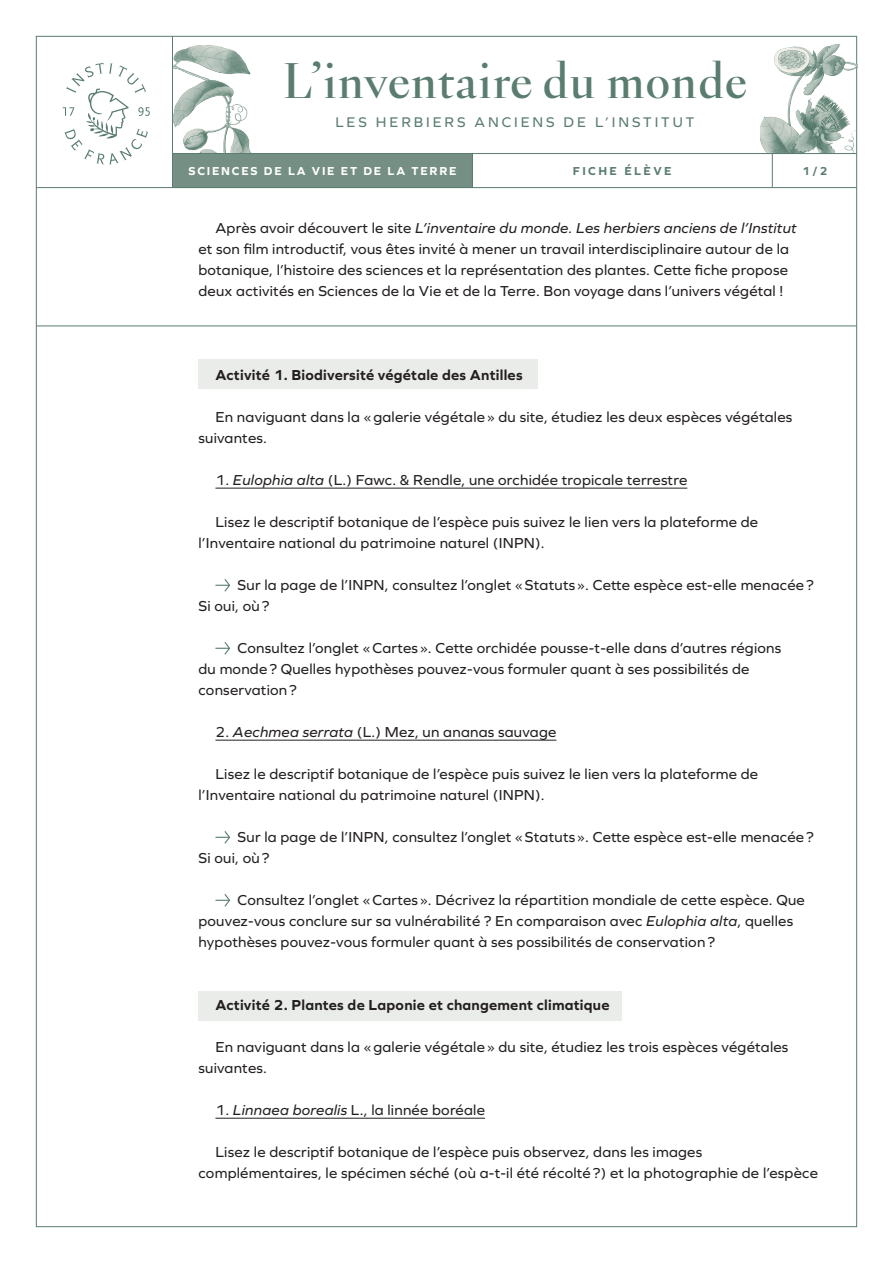
<style>
.page{position:relative;width:893px;height:1263px;background:#fff}
.page>*{position:absolute;margin:0;border:0;box-sizing:border-box;transform-origin:0 0}
.t1{font:48.9px "Institut De France";color:#5a7d6f}
.t2{font:15px/21px "Graphie";letter-spacing:.015em;color:#231f20}
.t3{font:700 15px "Graphie";letter-spacing:.015em;color:#231f20}
.t4{font:14.55px "Graphie";letter-spacing:.2em;color:#5a7d6f}
.t5{font:700 12px "Graphie";letter-spacing:.15em;color:#fff}
.t6{font:700 12px "Graphie";letter-spacing:.2em;color:#5a7d6f}
.s1{font-style:italic}
</style>
<div class="page">
<div style="left:173px;top:153px;width:300px;height:35px;background:#758f84"></div>
<img style="left:173px;top:45px;width:79px;height:108px">
<img style="left:760px;top:37px;width:97px;height:116px">
<hr style="left:172px;top:36px;width:1px;height:151px;background:#5a7d6f">
<hr style="left:472px;top:154px;width:1px;height:33px;background:#5a7d6f">
<hr style="left:772px;top:154px;width:1px;height:33px;background:#5a7d6f">
<hr style="left:173px;top:153px;width:684px;height:1px;background:#5a7d6f">
<hr style="left:36px;top:187px;width:821px;height:1px;background:#5a7d6f">
<svg style="left:63px;top:63px;width:87px;height:101px"></svg>
<hr style="left:36px;top:326px;width:821px;height:1px;background:#5a7d6f">
<div style="left:198px;top:359px;width:339px;height:30px;background:#eaece9"></div>
<div style="left:198px;top:991px;width:424px;height:29px;background:#eaece9"></div>
<hr style="left:215px;top:488px;width:472px;height:1px;background:#231f20">
<hr style="left:215px;top:740px;width:341px;height:1px;background:#231f20">
<hr style="left:215px;top:1118px;width:270px;height:1px;background:#231f20">
<svg style="left:215px;top:579px;width:15px;height:13px"></svg>
<svg style="left:215px;top:642px;width:15px;height:13px"></svg>
<svg style="left:215px;top:831px;width:15px;height:13px"></svg>
<svg style="left:215px;top:894px;width:15px;height:13px"></svg>
<h1 class="t1" style="left:282px;top:49px;width:466px">L’inventaire du monde</h1>
<p class="t4" style="left:335px;top:113px;width:360px">LES HERBIERS ANCIENS DE L’INSTITUT</p>
<p class="t5" style="left:188px;top:164px;width:270px">SCIENCES DE LA VIE ET DE LA TERRE</p>
<p class="t6" style="left:573px;top:164px;width:100px">FICHE ÉLÈVE</p>
<p class="t6" style="left:802px;top:164px;width:27px">1/2</p>
<p class="t2" style="left:198px;top:217px;width:600px;text-indent:17px">Après avoir découvert le site <span class="s1">L’inventaire du monde. Les herbiers anciens de l’Institut </span>et son film introductif, vous êtes invité à mener un travail interdisciplinaire autour de la botanique, l’histoire des sciences et la représentation des plantes. Cette fiche propose deux activités en Sciences de la Vie et de la Terre. Bon voyage dans l’univers végétal !</p>
<p class="t3" style="left:215px;top:366px;width:309px">Activité 1. Biodiversité végétale des Antilles</p>
<p class="t2" style="left:198px;top:406px;width:595px;text-indent:17px">En naviguant dans la « galerie végétale » du site, étudiez les deux espèces végétales suivantes.</p>
<p class="t2" style="left:215px;top:469px;width:473px">1. <span class="s1">Eulophia alta</span> (L.) Fawc. &amp; Rendle, une orchidée tropicale terrestre</p>
<p class="t2" style="left:198px;top:511px;width:561px;text-indent:17px">Lisez le descriptif botanique de l’espèce puis suivez le lien vers la plateforme de l’Inventaire national du patrimoine naturel (INPN).</p>
<p class="t2" style="left:198px;top:574px;width:617px;text-indent:39px">Sur la page de l’INPN, consultez l’onglet « Statuts ». Cette espèce est-elle menacée ?<br>Si oui, où ?</p>
<p class="t2" style="left:198px;top:637px;width:584px;text-indent:39px">Consultez l’onglet «Cartes ». Cette orchidée pousse-t-elle dans d’autres régions du monde ? Quelles hypothèses pouvez-vous formuler quant à ses possibilités de conservation ?</p>
<p class="t2" style="left:215px;top:721px;width:342px">2. <span class="s1">Aechmea serrata</span> (L.) Mez, un ananas sauvage</p>
<p class="t2" style="left:198px;top:763px;width:561px;text-indent:17px">Lisez le descriptif botanique de l’espèce puis suivez le lien vers la plateforme de l’Inventaire national du patrimoine naturel (INPN).</p>
<p class="t2" style="left:198px;top:826px;width:617px;text-indent:39px">Sur la page de l’INPN, consultez l’onglet « Statuts ». Cette espèce est-elle menacée ?<br>Si oui, où ?</p>
<p class="t2" style="left:198px;top:889px;width:608px;text-indent:39px">Consultez l’onglet «Cartes ». Décrivez la répartition mondiale de cette espèce. Que pouvez-vous conclure sur sa vulnérabilité ? En comparaison avec <span class="s1">Eulophia alta</span>, quelles hypothèses pouvez-vous formuler quant à ses possibilités de conservation ?</p>
<p class="t3" style="left:215px;top:996px;width:396px">Activité 2. Plantes de Laponie et changement climatique</p>
<p class="t2" style="left:198px;top:1036px;width:591px;text-indent:17px">En naviguant dans la « galerie végétale » du site, étudiez les trois espèces végétales suivantes.</p>
<p class="t2" style="left:215px;top:1099px;width:271px">1. <span class="s1">Linnaea borealis</span> L., la linnée boréale</p>
<p class="t2" style="left:198px;top:1141px;width:621px;text-indent:17px">Lisez le descriptif botanique de l’espèce puis observez, dans les images complémentaires, le spécimen séché (où a-t-il été récolté ?) et la photographie de l’espèce</p>
</div>
